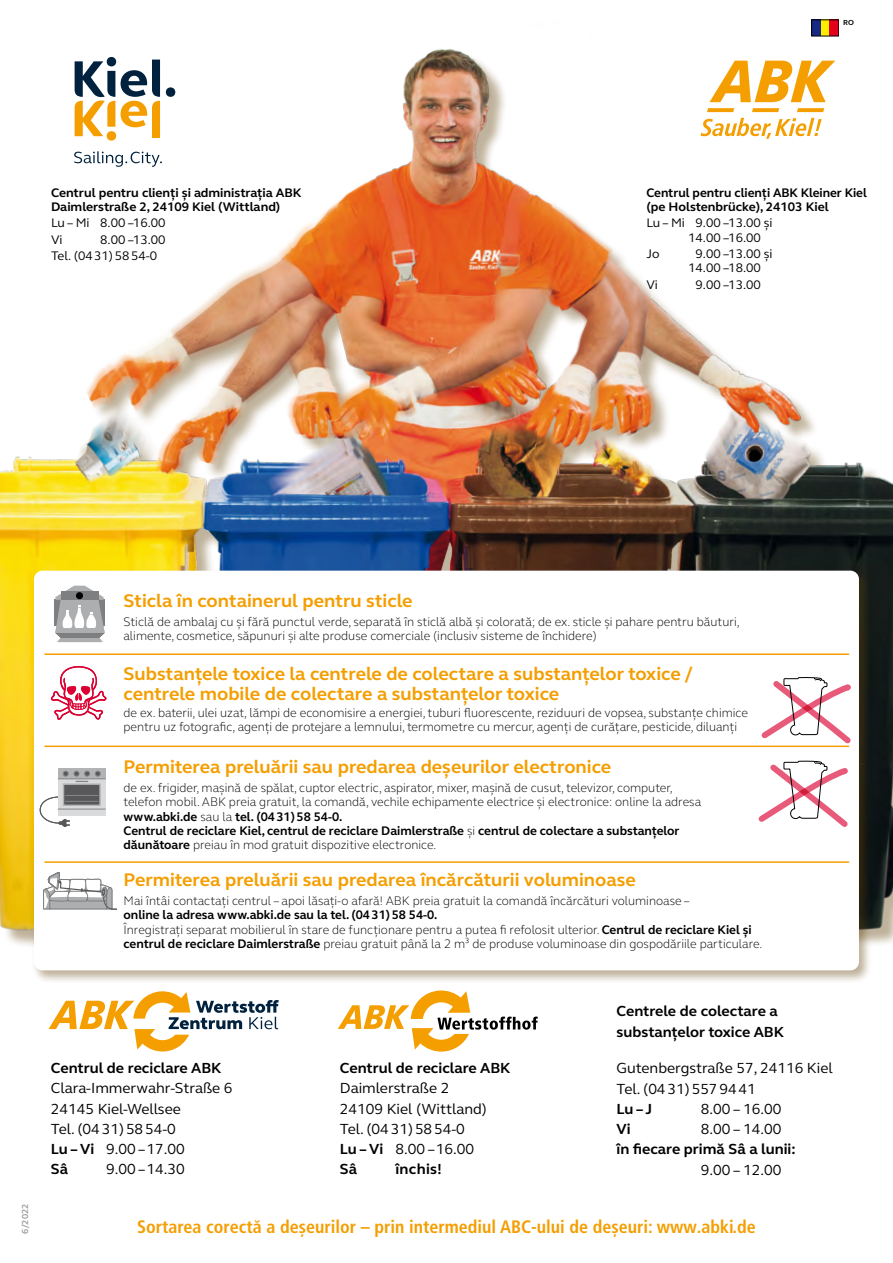
<style>
.page{position:relative;width:893px;height:1263px;background:#fff}
.page>*{position:absolute;margin:0;border:0;box-sizing:border-box;transform-origin:0 0}
.t1{font:700 18.75px/19.5px "FS Elliot";color:#f49e00}
.t2{font:700 condensed 18px "Frutiger LT Pro";color:#f49e00}
.t3{font:15px/20.2px "FS Elliot";color:#000}
.t4{font:700 15px/20.2px "FS Elliot";color:#000}
.t5{font:300 12.75px/14.2px "FS Elliot";color:#000}
.t6{font:700 12.75px/14.2px "FS Elliot";color:#000}
.t7{font:12.75px/16.4px "FS Elliot";color:#000}
.t8{font:700 9px "FS Elliot";color:#9c9e9f}
.t9{font:700 7.5px "FS Elliot";color:#000}
.s1{font-weight:700}
</style>
<div class="page">
<img style="left:0;top:19px;width:893px;height:912px">
<div style="left:32px;top:568px;width:840px;height:416px;background:#5f3f06;opacity:.4"></div>
<div style="left:34px;top:571px;width:825px;height:399px;background:#fff;border-radius:9px"></div>
<svg style="left:761px;top:677px;width:90px;height:67px"></svg>
<svg style="left:758px;top:761px;width:90px;height:66px"></svg>
<svg style="left:51px;top:666px;width:55px;height:54px"></svg>
<div style="left:54px;top:600px;width:51px;height:26px;background:#7e7f81"></div>
<svg style="left:55px;top:586px;width:50px;height:56px"></svg>
<div style="left:58px;top:768px;width:48px;height:11px;background:#b1b3b4"></div>
<div style="left:58px;top:779px;width:48px;height:36px;background:#d9dadb"></div>
<div style="left:63px;top:783px;width:38px;height:23px;background:#58585a;border:1px solid #b1b3b4"></div>
<svg style="left:63px;top:771px;width:38px;height:11px"></svg>
<hr style="left:58px;top:809px;width:48px;height:1px;background:#848687">
<hr style="left:58px;top:778px;width:48px;height:1px;background:#848687">
<hr style="left:65px;top:801px;width:33px;height:1px;background:#848687">
<hr style="left:65px;top:795px;width:33px;height:1px;background:#848687">
<svg style="left:40px;top:796px;width:30px;height:31px"></svg>
<svg style="left:43px;top:872px;width:73px;height:37px"></svg>
<hr style="left:45px;top:653px;width:804px;height:2px;background:#f49e00">
<hr style="left:45px;top:745px;width:804px;height:2px;background:#f49e00">
<hr style="left:45px;top:861px;width:804px;height:2px;background:#f49e00">
<div style="left:812px;top:20px;width:27px;height:16px;background:#ffed00"></div>
<div style="left:812px;top:20px;width:9px;height:16px;background:#172983"></div>
<div style="left:830px;top:20px;width:9px;height:16px;background:#e2001a"></div>
<svg style="left:338px;top:990px;width:200px;height:61px"></svg>
<svg style="left:49px;top:991px;width:230px;height:60px"></svg>
<svg style="left:709px;top:61px;width:126px;height:41px"></svg>
<svg style="left:752px;top:108px;width:27px;height:4px"></svg>
<svg style="left:797px;top:108px;width:27px;height:4px"></svg>
<svg style="left:707px;top:108px;width:27px;height:4px"></svg>
<svg style="left:700px;top:118px;width:122px;height:21px"></svg>
<div style="left:107px;top:57px;width:9px;height:9px;background:#00223e;border-radius:50%"></div>
<div style="left:166px;top:87px;width:9px;height:10px;background:#00223e;border-radius:50%"></div>
<svg style="left:74px;top:151px;width:88px;height:16px"></svg>
<svg style="left:121px;top:60px;width:39px;height:78px"></svg>
<svg style="left:75px;top:61px;width:40px;height:75px"></svg>
<div style="left:107px;top:131px;width:9px;height:10px;background:#f49e00;border-radius:50%"></div>
<p class="t6" style="left:51px;top:185px;width:252px">Centrul pentru clienți și administrația ABK<br>Daimlerstraße 2, 24109 Kiel (Wittland)</p>
<p class="t7" style="left:51px;top:214px;width:116px">Lu – Mi 8.00 –16.00<br>Vi</p>
<p class="t7" style="left:51px;top:231px;width:116px;text-indent:49px">8.00 –13.00<br>Tel. (0431)5854-0</p>
<p class="t9" style="left:843px;top:18px;width:12px">RO</p>
<p class="t6" style="left:646px;top:185px;width:222px">Centrul pentru clienți ABK Kleiner Kiel (pe Holstenbrücke), 24103 Kiel</p>
<p class="t7" style="left:688px;top:216px;width:86px;line-height:14.2px;text-indent:-42px">Lu – Mi 9.00 –13.00 și<br>14.00 –16.00</p>
<p class="t7" style="left:646px;top:245px;width:15px">Jo</p>
<p class="t7" style="left:688px;top:246px;width:86px;line-height:14.2px;text-indent:7px">9.00 –13.00 și<br>14.00 –18.00</p>
<p class="t7" style="left:646px;top:276px;width:13px">Vi</p>
<p class="t7" style="left:696px;top:276px;width:67px">9.00 –13.00</p>
<h1 class="t1" style="left:124px;top:590px;width:291px">Sticla în containerul pentru sticle</h1>
<p class="t5" style="left:124px;top:614px;width:618px">Sticlă de ambalaj cu și fără punctul verde, separată în sticlă albă și colorată; de ex. sticle și pahare pentru băuturi, alimente, cosmetice, săpunuri și alte produse comerciale (inclusiv sisteme de închidere)</p>
<h1 class="t1" style="left:124px;top:664px;width:570px">Substanțele toxice la centrele de colectare a substanțelor toxice / centrele mobile de colectare a substanțelor toxice</h1>
<p class="t5" style="left:124px;top:705px;width:626px">de ex. baterii, ulei uzat, lămpi de economisire a energiei, tuburi fluorescente, reziduuri de vopsea, substanțe chimice pentru uz fotografic, agenți de protejare a lemnului, termometre cu mercur, agenți de curățare, pesticide, diluanți</p>
<h1 class="t1" style="left:124px;top:757px;width:489px">Permiterea preluării sau predarea deșeurilor electronice</h1>
<p class="t5" style="left:124px;top:780px;width:579px">de ex. frigider, mașină de spălat, cuptor electric, aspirator, mixer, mașină de cusut, televizor, computer, telefon mobil. ABK preia gratuit, la comandă, vechile echipamente electrice și electronice: online la adresa <span class="s1">www.abki.de</span> sau la <span class="s1">tel. (0431)58 54-0.<br>Centrul de reciclare Kiel, centrul de reciclare Daimlerstraße</span> și <span class="s1">centrul de colectare a substanțelor dăunătoare</span> preiau în mod gratuit dispozitive electronice.</p>
<h1 class="t1" style="left:124px;top:870px;width:514px">Permiterea preluării sau predarea încărcăturii voluminoase</h1>
<p class="t5" style="left:124px;top:893px;width:568px">Mai întâi contactați centrul – apoi lăsați-o afară! ABK preia gratuit la comandă încărcături voluminoase –</p>
<p class="t5" style="left:124px;top:908px;width:640px"><span class="s1">online la adresa www.abki.de sau la tel. (0431)58 54-0.<br></span>Înregistrați separat mobilierul în stare de funcționare pentru a putea fi refolosit ulterior. <span class="s1">Centrul de reciclare Kiel și centrul de reciclare Daimlerstraße</span> preiau gratuit până la 2 m³ de produse voluminoase din gospodăriile particulare.</p>
<p class="t8" style="left:19px;top:1233px;width:31px;rotate:-90deg">6/2022</p>
<p class="t4" style="left:51px;top:1058px;width:172px">Centrul de reciclare ABK</p>
<p class="t3" style="left:51px;top:1078px;width:183px">Clara-Immerwahr-Straße 6<br>24145 Kiel-Wellsee<br>Tel. (0431)5854-0<br><span class="s1">Lu – Vi</span> 9.00 –17.00<br><span class="s1">Sâ</span></p>
<p class="t3" style="left:106px;top:1159px;width:80px">9.00 –14.30</p>
<p class="t4" style="left:340px;top:1058px;width:172px">Centrul de reciclare ABK</p>
<p class="t3" style="left:340px;top:1078px;width:149px">Daimlerstraße 2<br>24109 Kiel (Wittland)<br>Tel. (0431)5854-0<br><span class="s1">Lu – Vi</span> 8.00 –16.00<br><span class="s1">Sâ</span></p>
<p class="t4" style="left:395px;top:1159px;width:48px">închis!</p>
<p class="t4" style="left:617px;top:1001px;width:169px">Centrele de colectare a substanțelor toxice ABK</p>
<p class="t3" style="left:617px;top:1058px;width:218px">Gutenbergstraße 57, 24116 Kiel<br>Tel. (0431)5579441</p>
<p class="t4" style="left:617px;top:1098px;width:37px">Lu – J</p>
<p class="t3" style="left:701px;top:1098px;width:82px">8.00 – 16.00</p>
<p class="t4" style="left:617px;top:1119px;width:16px">Vi</p>
<p class="t3" style="left:701px;top:1118px;width:82px">8.00 – 14.00</p>
<p class="t4" style="left:617px;top:1139px;width:181px">în fiecare primă Sâ a lunii:</p>
<p class="t3" style="left:701px;top:1159px;width:82px">9.00 – 12.00</p>
<h2 class="t2" style="left:137px;top:1216px;width:620px">Sortarea corectă a deșeurilor – prin intermediul ABC-ului de deșeuri: www.abki.de</h2>
</div>
